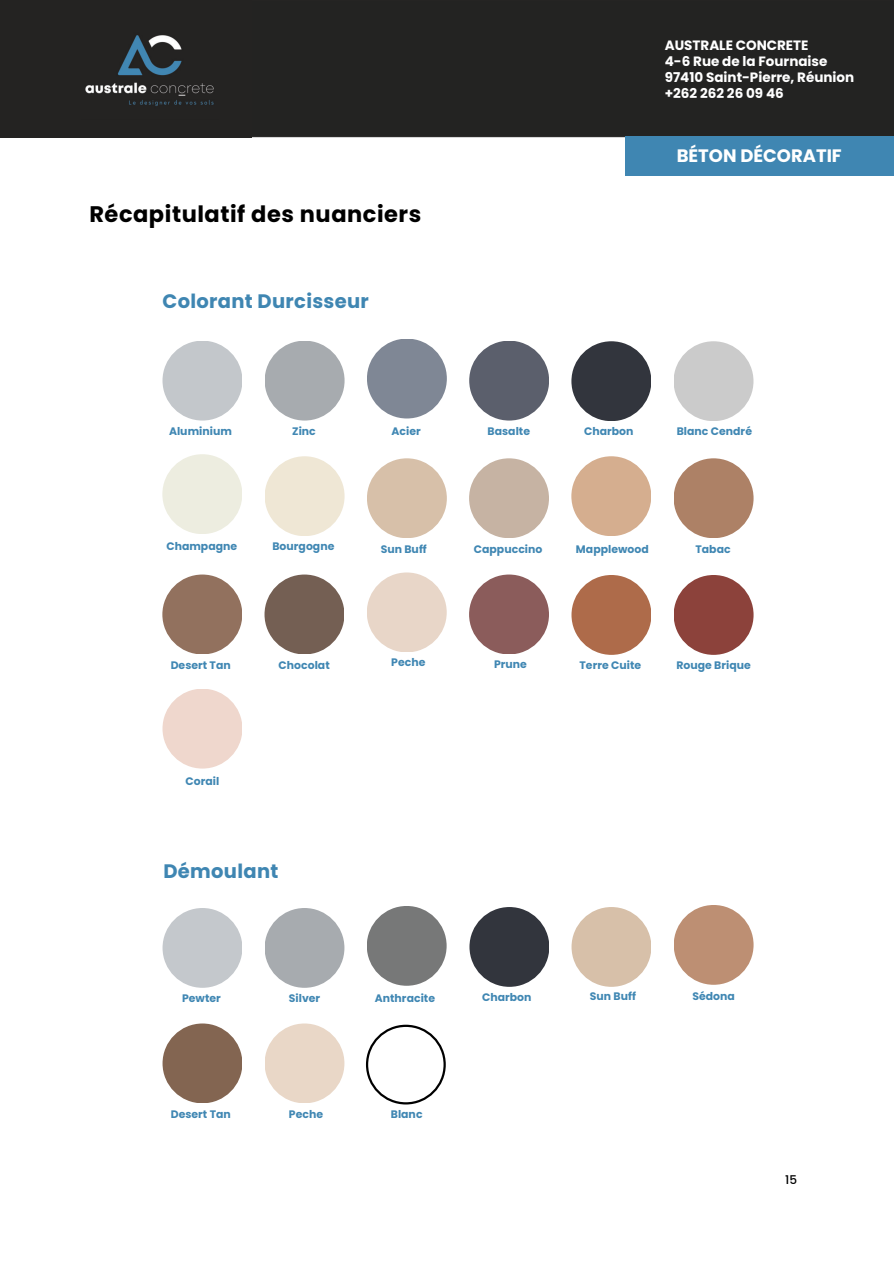
<style>
.page{position:relative;width:894px;height:1264px;background:#fff}
.page>*{position:absolute;margin:0;border:0;box-sizing:border-box;transform-origin:0 0}
.t1{font:700 22.5px "Poppins";letter-spacing:.025em;color:#000}
.t2{font:700 19.5px "Poppins";letter-spacing:.015em;color:#3f86b2}
.t3{font:700 18px "Poppins";color:#fff}
.t4{font:700 13.5px/15.8px "Poppins";color:#fff}
.t5{font:500 12px "Poppins";color:#000}
.t6{font:700 10.8px "Poppins";letter-spacing:.005em;color:#4087b3}
</style>
<div class="page">
<div style="left:0;top:0;width:893px;height:138px;background:#232322"></div>
<div style="left:625px;top:136px;width:268px;height:39px;background:#3f86b2"></div>
<div style="left:0;top:0;width:251px;height:137px;background:#242322"></div>
<img style="left:85px;top:35px;width:129px;height:71px">
<div style="left:162px;top:341px;width:80px;height:79px;background:#c3c7cb;border-radius:50%"></div>
<div style="left:264px;top:341px;width:80px;height:79px;background:#a7abaf;border-radius:50%"></div>
<div style="left:367px;top:338px;width:79px;height:80px;background:#7f8795;border-radius:50%"></div>
<div style="left:469px;top:341px;width:80px;height:79px;background:#5b5f6c;border-radius:50%"></div>
<div style="left:571px;top:341px;width:80px;height:80px;background:#32353d;border-radius:50%"></div>
<div style="left:673px;top:341px;width:80px;height:80px;background:#cbcbcb;border-radius:50%"></div>
<div style="left:162px;top:454px;width:80px;height:80px;background:#edede0;border-radius:50%"></div>
<div style="left:264px;top:456px;width:80px;height:80px;background:#efe7d5;border-radius:50%"></div>
<div style="left:367px;top:458px;width:79px;height:80px;background:#d7c0a9;border-radius:50%"></div>
<div style="left:469px;top:458px;width:80px;height:80px;background:#c6b3a3;border-radius:50%"></div>
<div style="left:571px;top:456px;width:80px;height:80px;background:#d5ae8f;border-radius:50%"></div>
<div style="left:673px;top:458px;width:80px;height:80px;background:#ad8166;border-radius:50%"></div>
<div style="left:162px;top:574px;width:80px;height:80px;background:#92715e;border-radius:50%"></div>
<div style="left:264px;top:574px;width:80px;height:80px;background:#745f53;border-radius:50%"></div>
<div style="left:366px;top:572px;width:80px;height:80px;background:#e8d6c8;border-radius:50%"></div>
<div style="left:469px;top:574px;width:80px;height:80px;background:#8b5c5b;border-radius:50%"></div>
<div style="left:571px;top:575px;width:80px;height:80px;background:#ae6b4a;border-radius:50%"></div>
<div style="left:673px;top:575px;width:80px;height:80px;background:#8c423b;border-radius:50%"></div>
<div style="left:162px;top:688px;width:80px;height:80px;background:#efd7cd;border-radius:50%"></div>
<div style="left:162px;top:908px;width:80px;height:79px;background:#c4c8cc;border-radius:50%"></div>
<div style="left:264px;top:908px;width:80px;height:79px;background:#a7abaf;border-radius:50%"></div>
<div style="left:366px;top:906px;width:80px;height:79px;background:#777878;border-radius:50%"></div>
<div style="left:469px;top:907px;width:80px;height:79px;background:#32353d;border-radius:50%"></div>
<div style="left:571px;top:907px;width:80px;height:79px;background:#d7c0a9;border-radius:50%"></div>
<div style="left:673px;top:905px;width:80px;height:79px;background:#bd8f73;border-radius:50%"></div>
<div style="left:162px;top:1023px;width:80px;height:80px;background:#836551;border-radius:50%"></div>
<div style="left:264px;top:1023px;width:80px;height:80px;background:#e9d7c7;border-radius:50%"></div>
<svg style="left:366px;top:1024px;width:79px;height:80px"></svg>
<p class="t4" style="left:664px;top:38px;width:191px">AUSTRALE CONCRETE<br>4-6 Rue de la Fournaise<br>97410 Saint-Pierre, Réunion +262 262 26 09 46</p>
<h1 class="t1" style="left:89px;top:201px;width:333px">Récapitulatif des nuanciers</h1>
<h2 class="t2" style="left:162px;top:290px;width:208px">Colorant Durcisseur</h2>
<p class="t6" style="left:169px;top:425px;width:64px">Aluminium</p>
<p class="t6" style="left:292px;top:425px;width:25px">Zinc</p>
<p class="t6" style="left:391px;top:425px;width:31px">Acier</p>
<p class="t6" style="left:487px;top:425px;width:44px">Basalte</p>
<h3 class="t3" style="left:676px;top:145px;width:166px">BÉTON DÉCORATIF</h3>
<p class="t6" style="left:584px;top:425px;width:51px">Charbon</p>
<p class="t6" style="left:676px;top:424px;width:77px">Blanc Cendré</p>
<p class="t6" style="left:166px;top:539px;width:72px">Champagne</p>
<p class="t6" style="left:272px;top:540px;width:63px">Bourgogne</p>
<p class="t6" style="left:695px;top:543px;width:37px">Tabac</p>
<p class="t6" style="left:473px;top:543px;width:70px">Cappuccino</p>
<p class="t6" style="left:380px;top:543px;width:48px">Sun Buff</p>
<p class="t6" style="left:575px;top:543px;width:74px">Mapplewood</p>
<p class="t6" style="left:391px;top:656px;width:36px">Peche</p>
<p class="t6" style="left:171px;top:659px;width:62px">Desert Tan</p>
<p class="t6" style="left:579px;top:659px;width:63px">Terre Cuite</p>
<p class="t6" style="left:494px;top:658px;width:34px">Prune</p>
<p class="t6" style="left:278px;top:659px;width:53px">Chocolat</p>
<p class="t6" style="left:676px;top:659px;width:76px">Rouge Brique</p>
<p class="t6" style="left:185px;top:774px;width:35px">Corail</p>
<h2 class="t2" style="left:163px;top:859px;width:116px">Démoulant</h2>
<p class="t6" style="left:289px;top:992px;width:33px">Silver</p>
<p class="t6" style="left:589px;top:990px;width:48px">Sun Buff</p>
<p class="t6" style="left:692px;top:990px;width:44px">Sédona</p>
<p class="t6" style="left:182px;top:992px;width:40px">Pewter</p>
<p class="t6" style="left:482px;top:990px;width:51px">Charbon</p>
<p class="t6" style="left:375px;top:992px;width:62px">Anthracite</p>
<p class="t6" style="left:171px;top:1107px;width:62px">Desert Tan</p>
<p class="t6" style="left:289px;top:1107px;width:36px">Peche</p>
<p class="t6" style="left:390px;top:1107px;width:33px">Blanc</p>
<p class="t5" style="left:785px;top:1172px;width:14px">15</p>
</div>
